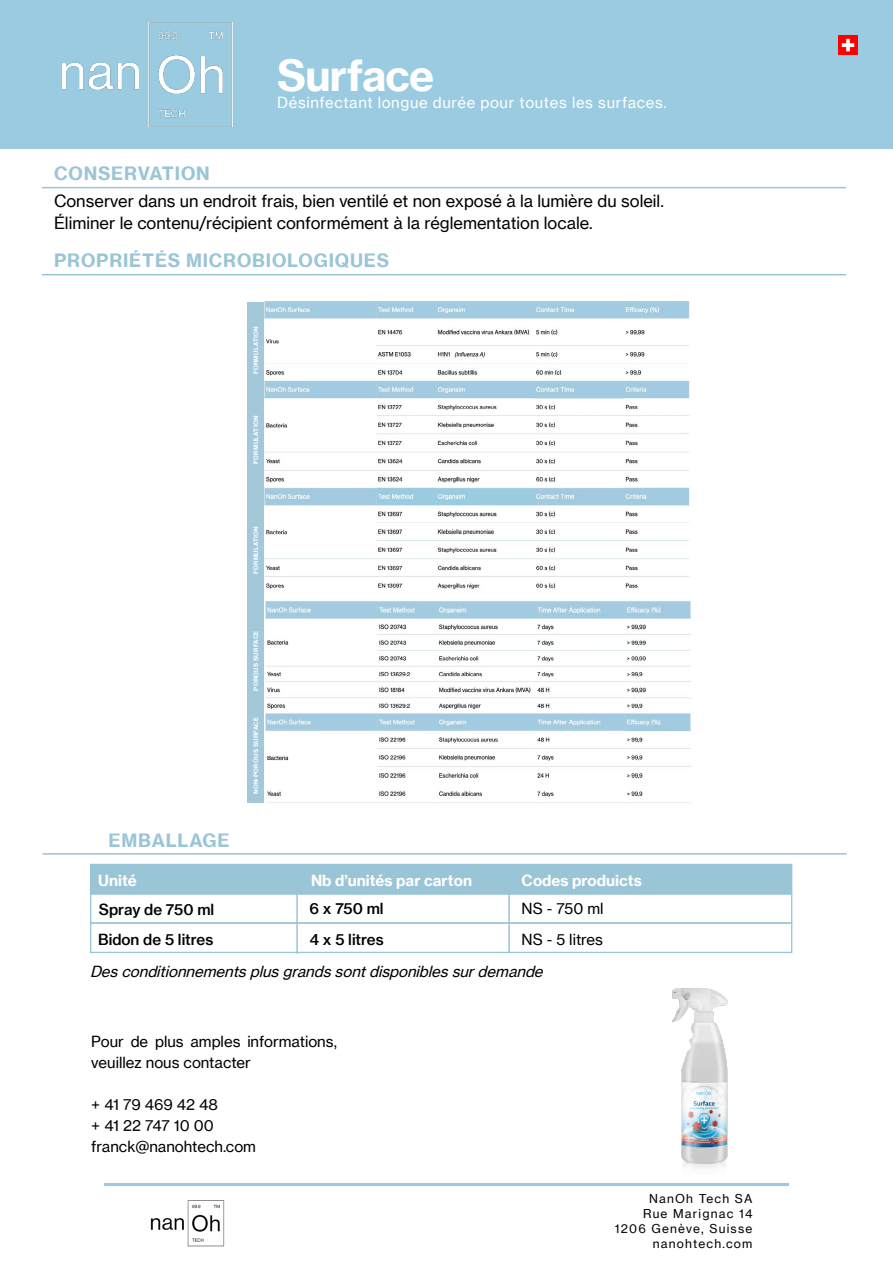
<style>
.page{position:relative;width:893px;height:1263px;background:#fff}
.page>*{position:absolute;margin:0;border:0;box-sizing:border-box;transform-origin:0 0}
.t1{font:42.15px "N Haas Grotesk TX Pro 75 Bd";letter-spacing:-.02em;color:#fff}
.t2{font:18px "N Haas Grotesk TX Pro 75 Bd";letter-spacing:.045em;color:#99c5d7}
.t3{font:16.5px/22.5px "N Haas Grotesk TX Pro 55 Rg";color:#000}
.t4{font:15px/21px "N Haas Grotesk TX Pro 55 Rg";color:#000}
.t5{font:italic 15px "N Haas Grotesk TX Pro 55 Rg";color:#000}
.t6{font:15px "N Haas Grotesk TX Pro 55 Rg";letter-spacing:.04em;color:#fff}
.t7{font:15px "N Haas Grotesk TX Pro 65 Md";color:#000}
.t8{font:15px "N Haas Grotesk TX Pro 75 Bd";color:#fff}
.t9{font:12px/15px "N Haas Grotesk TX Pro 55 Rg";letter-spacing:.1em;color:#000;text-align:right}
.t10{font:6px "N Haas Grotesk TX Pro 75 Bd";letter-spacing:.045em;color:#fff}
</style>
<div class="page">
<div style="left:90px;top:864px;width:702px;height:31px;background:#99c5d7;border:2px solid #99c5d8"></div>
<hr style="left:104px;top:1184px;width:685px;height:2px;background:#9acbe1">
<img style="left:150px;top:1200px;width:75px;height:47px">
<div style="left:0;top:0;width:893px;height:148px;background:#9acbe1"></div>
<img style="left:62px;top:21px;width:171px;height:107px">
<hr style="left:42px;top:187px;width:804px;height:1px;background:#99c5d8">
<hr style="left:42px;top:274px;width:804px;height:1px;background:#99c5d8">
<hr style="left:43px;top:853px;width:804px;height:2px;background:#99c5d8">
<div style="left:90px;top:922px;width:702px;height:31px;border:1px solid #99c5d7"></div>
<hr style="left:508px;top:893px;width:2px;height:60px;background:#99c5d7">
<hr style="left:296px;top:894px;width:2px;height:60px;background:#99c5d7">
<img style="left:613px;top:988px;width:176px;height:196px">
<img style="left:839px;top:35px;width:19px;height:19px">
<img style="left:264px;top:301px;width:426px;height:288px">
<img style="left:265px;top:601px;width:426px;height:202px">
<div style="left:247px;top:302px;width:17px;height:501px;background:#a3c8da"></div>
<p class="t2" style="left:54px;top:162px;width:157px">CONSERVATION</p>
<h1 class="t1" style="left:277px;top:49px;width:158px">Surface</h1>
<p class="t6" style="left:277px;top:93px;width:391px">Désinfectant longue durée pour toutes les surfaces.</p>
<p class="t3" style="left:54px;top:190px;width:611px">Conserver dans un endroit frais, bien ventilé et non exposé à la lumière du soleil.<br>Éliminer le contenu/récipient conformément à la réglementation locale.</p>
<p class="t2" style="left:54px;top:249px;width:337px">PROPRIÉTÉS MICROBIOLOGIQUES</p>
<p class="t10" style="left:252px;top:374px;width:49px;rotate:-90deg">FORMULATION</p>
<p class="t10" style="left:252px;top:464px;width:49px;rotate:-90deg">FORMULATION</p>
<p class="t10" style="left:252px;top:574px;width:49px;rotate:-90deg">FORMULATION</p>
<p class="t2" style="left:109px;top:829px;width:122px">EMBALLAGE</p>
<p class="t10" style="left:252px;top:691px;width:62px;rotate:-90deg">POROUS SURFACE</p>
<p class="t10" style="left:252px;top:794px;width:79px;rotate:-90deg">NON-POROUS SURFACE</p>
<p class="t8" style="left:98px;top:871px;width:40px">Unité</p>
<p class="t8" style="left:311px;top:871px;width:163px">Nb d’unités par carton</p>
<p class="t8" style="left:522px;top:871px;width:122px">Codes produicts</p>
<p class="t7" style="left:99px;top:900px;width:117px">Spray de 750 ml</p>
<p class="t7" style="left:310px;top:899px;width:76px">6 x 750 ml</p>
<p class="t4" style="left:522px;top:898px;width:83px">NS - 750 ml</p>
<p class="t7" style="left:98px;top:930px;width:117px">Bidon de 5 litres</p>
<p class="t7" style="left:309px;top:930px;width:76px">4 x 5 litres</p>
<p class="t4" style="left:522px;top:929px;width:83px">NS - 5 litres</p>
<p class="t5" style="left:90px;top:962px;width:459px">Desconditionnementsplusgrandssontdisponiblessurdemande</p>
<p class="t4" style="left:91px;top:1031px;width:247px">Pour de plus amples informations, veuillez nous contacter</p>
<p class="t4" style="left:91px;top:1094px;width:166px">+ 41 79 469 42 48<br>+ 41 22 747 10 00 franck@nanohtech.com</p>
<p class="t9" style="left:615px;top:1191px;width:139px">NanOh Tech SA<br>Rue Marignac 14<br>1206 Genève, Suisse nanohtech.com</p>
</div>
